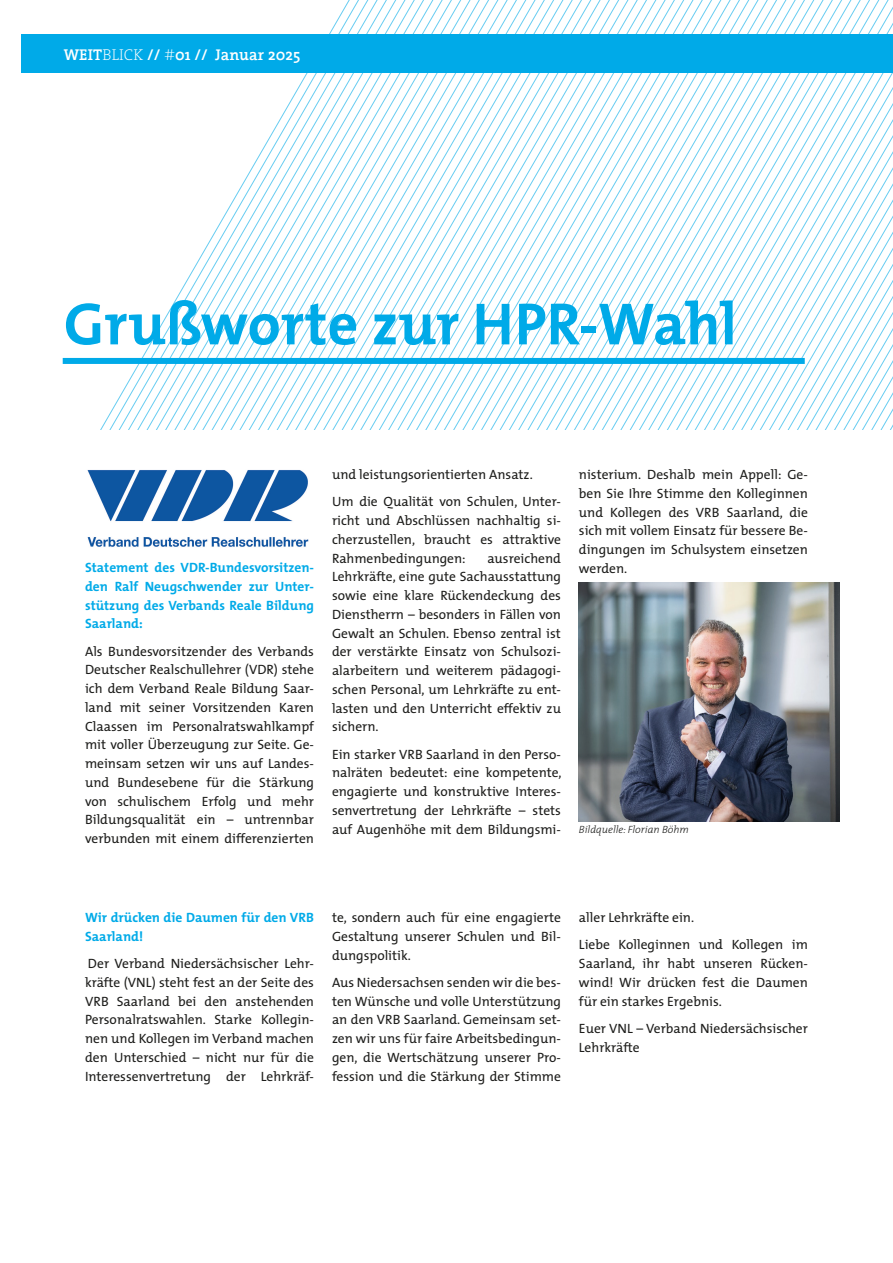
<style>
.page{position:relative;width:893px;height:1263px;background:#fff}
.page>*{position:absolute;margin:0;border:0;box-sizing:border-box;transform-origin:0 0}
.t1{font:700 60px "The Mix";color:#00aae8}
.t2{font:600 15.75px "The Serif";letter-spacing:.01em;color:#fff}
.t3{font:13.5px/18.8px "The Mix";color:#1d1d1b;text-align:justify}
.t4{font:700 13.5px/18.8px "The Mix";color:#00aae8;text-align:justify}
.t5{font:italic 300 10.5px "The Mix";color:#1d1d1b}
.s1{font-weight:200}
</style>
<div class="page">
<svg style="left:21px;top:0;width:872px;height:429px"></svg>
<div style="left:21px;top:34px;width:872px;height:38px;background:#00aae8"></div>
<div style="left:63px;top:358px;width:742px;height:6px;background:#00aae8"></div>
<img style="left:87px;top:470px;width:222px;height:77px">
<img style="left:579px;top:582px;width:261px;height:239px">
<p class="t2" style="left:64px;top:42px;width:238px">WEIT<span class="s1">BLICK</span> // <span class="s1">#</span>01 // Januar 2025</p>
<p class="t2" style="left:64px;top:46px;width:207px">Lehrstoff // #03 // Juni 2012</p>
<p class="t1" style="left:64px;top:274px;width:674px">Grußworte zur HPR-Wahl</p>
<p class="t4" style="left:85px;top:558px;width:230px">Statement des VDR-Bundesvorsitzen&shy;den Ralf Neugschwender zur Unter&shy;stützung des Verbands Reale Bildung Saarland:</p>
<p class="t3" style="left:85px;top:641px;width:230px">Als Bundesvorsitzender des Verbands Deutscher Realschullehrer (VDR) stehe ich dem Verband Reale Bildung Saar&shy;land mit seiner Vorsitzenden Karen Claassen im Personalratswahlkampf mit voller Überzeugung zur Seite. Ge&shy;meinsam setzen wir uns auf Landes&shy;und Bundesebene für die Stärkung von schulischem Erfolg und mehr Bildungsqualität ein – untrennbar verbunden mit einem differenzierten</p>
<p class="t3" style="left:332px;top:465px;width:202px">und leistungsorientierten Ansatz.</p>
<p class="t3" style="left:332px;top:492px;width:230px">Um die Qualität von Schulen, Unter&shy;richt und Abschlüssen nachhaltig si&shy;cherzustellen, braucht es attraktive Rahmenbedingungen:</p>
<p class="t3" style="left:332px;top:548px;width:230px;text-indent:155px">ausreichend Lehrkräfte, eine gute Sachausstattung sowie eine klare Rückendeckung des Dienstherrn – besonders in Fällen von Gewalt an Schulen. Ebenso zentral ist der verstärkte Einsatz von Schulsozi&shy;alarbeitern und weiterem pädagogi&shy;schen Personal, um Lehrkräfte zu ent&shy;lasten und den Unterricht effektiv zu sichern.</p>
<p class="t3" style="left:332px;top:744px;width:231px">Ein starker VRB Saarland in den Perso&shy;nalräten bedeutet: eine kompetente, engagierte und konstruktive Interes&shy;senvertretung der Lehrkräfte – stets auf Augenhöhe mit dem Bildungsmi-</p>
<p class="t3" style="left:579px;top:465px;width:230px">nisterium. Deshalb mein Appell: Ge&shy;ben Sie Ihre Stimme den Kolleginnen und Kollegen des VRB Saarland, die sich mit vollem Einsatz für bessere Be&shy;dingungen im Schulsystem einsetzen werden.</p>
<p class="t5" style="left:579px;top:821px;width:111px">Bildquelle: Florian Böhm</p>
<p class="t4" style="left:85px;top:908px;width:230px">Wir drücken die Daumen für den VRB<br>Saarland!</p>
<p class="t3" style="left:85px;top:954px;width:230px">Der Verband Niedersächsischer Lehr&shy;kräfte (VNL) steht fest an der Seite des VRB Saarland bei den anstehenden Personalratswahlen. Starke Kollegin&shy;nen und Kollegen im Verband machen den Unterschied – nicht nur für die Interessenvertretung der Lehrkräf-</p>
<p class="t3" style="left:332px;top:908px;width:230px">te, sondern auch für eine engagierte Gestaltung unserer Schulen und Bil&shy;dungspolitik.  </p>
<p class="t3" style="left:332px;top:972px;width:230px">Aus Niedersachsen senden wir die bes&shy;ten Wünsche und volle Unterstützung an den VRB Saarland. Gemeinsam set&shy;zen wir uns für faire Arbeitsbedingun&shy;gen, die Wertschätzung unserer Pro&shy;fession und die Stärkung der Stimme</p>
<p class="t3" style="left:579px;top:908px;width:118px">aller Lehrkräfte ein.  </p>
<p class="t3" style="left:579px;top:935px;width:230px">Liebe Kolleginnen und Kollegen im Saarland, ihr habt unseren Rücken&shy;wind! Wir drücken fest die Daumen für ein starkes Ergebnis.  </p>
<p class="t3" style="left:579px;top:1018px;width:230px">Euer VNL – Verband Niedersächsischer<br>Lehrkräfte</p>
</div>
